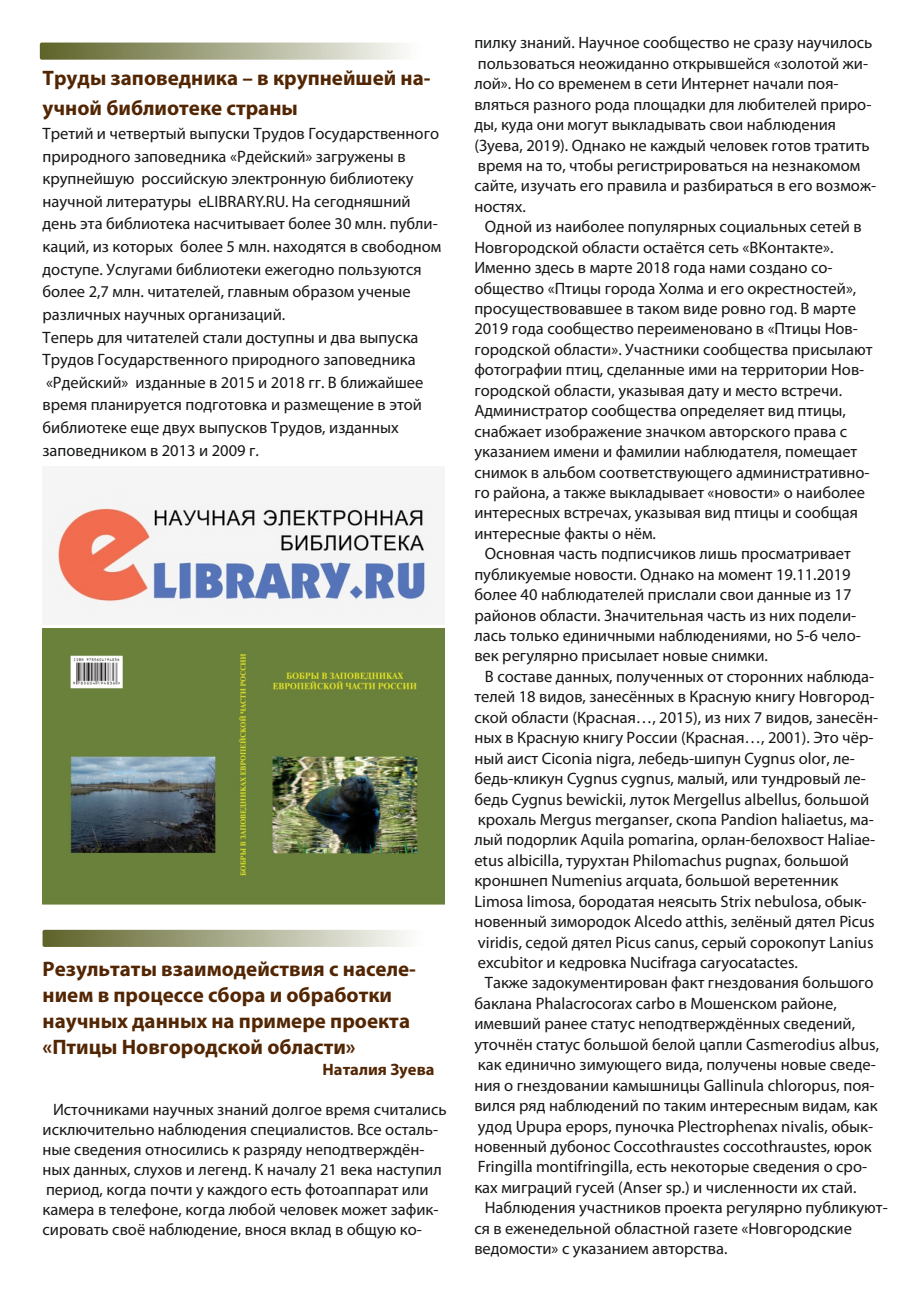
<style>
.page{position:relative;width:919px;height:1289px;background:#fff}
.page>*{position:absolute;margin:0;border:0;box-sizing:border-box;transform-origin:0 0}
.t1{font:700 21px/26px "Myriad Pro";color:#532603}
.t2{font:16.5px/20.4px "Myriad Pro";color:#151616}
.t3{font:700 16.5px "Myriad Pro";color:#532603}
</style>
<div class="page">
<div style="left:40px;top:43px;width:402px;height:17px;background:linear-gradient(to right,#5c6126,#fff);border-radius:2px"></div>
<img style="left:43px;top:491px;width:385px;height:122px">
<img style="left:43px;top:628px;width:401px;height:276px">
<div style="left:43px;top:929px;width:401px;height:17px;background:linear-gradient(to right,#5c6126,#fff);border-radius:2px"></div>
<p class="t1" style="left:43px;top:65px;width:389px;line-height:29.7px">Труды заповедника – в крупнейшей на&shy;учной библиотеке страны</p>
<p class="t2" style="left:43px;top:123px;width:400px;line-height:22.6px">Третий и четвертый выпуски Трудов Государственного природного заповедника «Рдейский» загружены в крупнейшую российскую электронную библиотеку научной литературы eLIBRARY.RU. На сегодняшний день эта библиотека насчитывает более 30 млн. публи&shy;каций, из которых более 5 млн. находятся в свободном доступе. Услугами библиотеки ежегодно пользуются более 2,7 млн. читателей, главным образом ученые различных научных организаций.<br>Теперь для читателей стали доступны и два выпуска Трудов Государственного природного заповедника «Рдейский» изданные в 2015 и 2018 гг. В ближайшее время планируется подготовка и размещение в этой библиотеке еще двух выпусков Трудов, изданных заповедником в 2013 и 2009 г.</p>
<p class="t1" style="left:43px;top:957px;width:375px">Результаты взаимодействия с населе&shy;нием в процессе сбора и обработки научных данных на примере проекта «Птицы Новгородской области»</p>
<p class="t3" style="left:322px;top:1062px;width:113px">Наталия Зуева</p>
<p class="t2" style="left:43px;top:1101px;width:405px;line-height:19.8px;text-indent:10px">Источниками научных знаний долгое время считались исключительно наблюдения специалистов. Все осталь&shy;ные сведения относились к разряду неподтверждён&shy;ных данных, слухов и легенд. К началу 21 века наступил период, когда почти у каждого есть фотоаппарат или камера в телефоне, когда любой человек может зафик&shy;сировать своё наблюдение, внося вклад в общую ко-</p>
<p class="t2" style="left:474px;top:34px;width:403px">пилку знаний. Научное сообщество не сразу научилось пользоваться неожиданно открывшейся «золотой жи&shy;лой». Но со временем в сети Интернет начали поя&shy;вляться разного рода площадки для любителей приро&shy;ды, куда они могут выкладывать свои наблюдения (Зуева, 2019). Однако не каждый человек готов тратить время на то, чтобы регистрироваться на незнакомом сайте, изучать его правила и разбираться в его возмож&shy;ностях.</p>
<p class="t2" style="left:474px;top:218px;width:400px;text-indent:10px">Одной из наиболее популярных социальных сетей в Новгородской области остаётся сеть «ВКонтакте».<br>Именно здесь в марте 2018 года нами создано со&shy;общество «Птицы города Холма и его окрестностей», просуществовавшее в таком виде ровно год. В марте 2019 года сообщество переименовано в «Птицы Нов&shy;городской области». Участники сообщества присылают фотографии птиц, сделанные ими на территории Нов&shy;городской области, указывая дату и место встречи.<br>Администратор сообщества определяет вид птицы, снабжает изображение значком авторского права с указанием имени и фамилии наблюдателя, помещает снимок в альбом соответствующего административно&shy;го района, а также выкладывает «новости» о наиболее интересных встречах, указывая вид птицы и сообщая интересные факты о нём.</p>
<p class="t2" style="left:474px;top:545px;width:388px;text-indent:10px">Основная часть подписчиков лишь просматривает публикуемые новости. Однако на момент 19.11.2019 более 40 наблюдателей прислали свои данные из 17 районов области. Значительная часть из них подели&shy;лась только единичными наблюдениями, но 5-6 чело&shy;век регулярно присылает новые снимки.</p>
<p class="t2" style="left:474px;top:667px;width:405px;text-indent:11px">В составе данных, полученных от сторонних наблюда&shy;телей 18 видов, занесённых в Красную книгу Новгород&shy;ской области (Красная…, 2015), из них 7 видов, занесён&shy;ных в Красную книгу России (Красная…, 2001). Это чёр&shy;ный аист Ciconia nigra, лебедь-шипун Cygnus olor, ле&shy;бедь-кликун Cygnus cygnus, малый, или тундровый ле&shy;бедь Cygnus bewickii, луток Mergellus albellus, большой крохаль Mergus merganser, скопа Pandion haliaetus, ма&shy;лый подорлик Aquila pomarina, орлан-белохвост Haliae&shy;etus albicilla, турухтан Philomachus pugnax, большой кроншнеп Numenius arquata, большой веретенник Limosa limosa, бородатая неясыть Strix nebulosa, обык&shy;новенный зимородок Alcedo atthis, зелёный дятел Picus viridis, седой дятел Picus canus, серый сорокопут Lanius excubitor и кедровка Nucifraga caryocatactes.</p>
<p class="t2" style="left:474px;top:974px;width:406px;text-indent:11px">Также задокументирован факт гнездования большого баклана Phalacrocorax carbo в Мошенском районе, имевший ранее статус неподтверждённых сведений, уточнён статус большой белой цапли Casmerodius albus, как единично зимующего вида, получены новые сведе&shy;ния о гнездовании камышницы Gallinula chloropus, поя&shy;вился ряд наблюдений по таким интересным видам, как удод Upupa epops, пуночка Plectrophenax nivalis, обык&shy;новенный дубонос Coccothraustes coccothraustes, юрок Fringilla montifringilla, есть некоторые сведения о сро&shy;ках миграций гусей (Anser sp.) и численности их стай.</p>
<p class="t2" style="left:474px;top:1198px;width:415px;text-indent:10px">Наблюдения участников проекта регулярно публикуют&shy;ся в еженедельной областной газете «Новгородские ведомости» с указанием авторства.</p>
</div>
